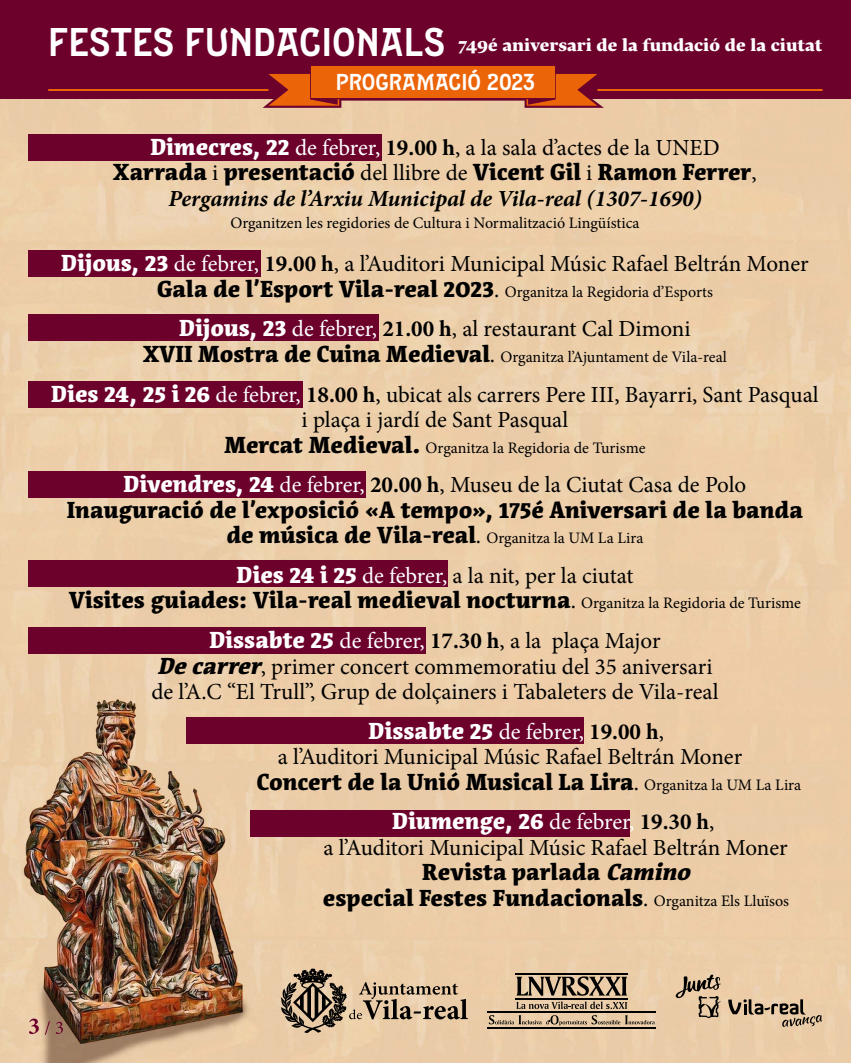
<style>
.page{position:relative;width:851px;height:1063px;background:#fff}
.page>*{position:absolute;margin:0;border:0;box-sizing:border-box;transform-origin:0 0}
.t1{font:40px "Epitaph";color:#fff}
.t2{font:23px/25.5px "Minion Pro";color:#000;text-align:center}
.t3{font:900 23px/25.5px "Acuta";color:#000;text-align:center}
.t4{font:italic 700 23px "Minion Pro";color:#000}
.t5{font:900 23px "Acuta";letter-spacing:-.005em;color:#fff}
.t6{font:23px "Epitaph";color:#fff}
.t7{font:800 17px "Lava Devanagari";color:#fff}
.t8{font:16px "Minion Pro";color:#000}
.s1{font-family:"Acuta";font-weight:900;color:#fff}
.s2{color:#fff}
.s3{font-weight:700}
.s4{font-family:"Minion Pro";font-weight:400}
.s5{font-family:"Acuta";font-weight:900;font-size:23px}
.s6{font-size:23px}
.s7{font-family:"Minion Pro";font-weight:400;font-size:16px}
.s8{font-family:"Acuta";font-weight:900;font-style:italic}
.s9{font-family:"Minion Pro";font-weight:700;color:#000}
.s10{font-family:"Minion Pro";font-weight:400;color:#000}
.s11{font-family:"Minion Pro";font-weight:400;color:#fff}
.s12{font-family:"Minion Pro";font-weight:700}
.s13{font-style:italic}
</style>
<div class="page">
<img style="left:0;top:99px;width:850px;height:964px">
<svg style="left:280px;top:969px;width:188px;height:64px;background:#b39d81"></svg>
<svg style="left:675px;top:975px;width:46px;height:43px;background:#b49c80"></svg>
<svg style="left:728px;top:999px;width:93px;height:28px;background:#b49d81"></svg>
<hr style="left:515px;top:998px;width:113px;height:1px;background:#020203">
<hr style="left:515px;top:973px;width:113px;height:1px;background:#020203">
<svg style="left:516px;top:976px;width:111px;height:33px;background:#94816b"></svg>
<hr style="left:487px;top:1011px;width:168px;height:2px;background:#020203">
<hr style="left:487px;top:1027px;width:168px;height:2px;background:#020203">
<svg style="left:489px;top:1015px;width:165px;height:11px;background:#c5ad8e"></svg>
<div style="left:28px;top:134px;width:354px;height:26px;background:#6c012c"></div>
<div style="left:28px;top:250px;width:233px;height:27px;background:#6c012c"></div>
<div style="left:28px;top:315px;width:351px;height:26px;background:#6c012c"></div>
<div style="left:28px;top:381px;width:275px;height:27px;background:#6c012c"></div>
<div style="left:28px;top:471px;width:338px;height:27px;background:#6c012c"></div>
<div style="left:28px;top:560px;width:420px;height:27px;background:#6c012c"></div>
<div style="left:186px;top:718px;width:397px;height:26px;background:#6c012c"></div>
<div style="left:28px;top:627px;width:397px;height:27px;background:#6c012c"></div>
<div style="left:250px;top:810px;width:379px;height:26px;background:#6c012c"></div>
<div style="left:0;top:0;width:850px;height:99px;background:#6c012c"></div>
<hr style="left:48px;top:89px;width:220px;height:2px;background:#ec6408">
<hr style="left:597px;top:89px;width:225px;height:2px;background:#ec6408">
<div style="left:311px;top:67px;width:243px;height:31px;background:#ec6408"></div>
<svg style="left:262px;top:74px;width:341px;height:34px"></svg>
<svg style="left:29px;top:1019px;width:34px;height:16px"></svg>
<h1 class="t1" style="left:48px;top:18px;width:398px">FESTES FUNDACIONALS</h1>
<p class="t7" style="left:458px;top:35px;width:365px">749é aniversari de la fundació de la ciutat</p>
<p class="t6" style="left:335px;top:68px;width:201px">PROGRAMACIÓ 2023</p>
<p class="t2" style="left:150px;top:135px;width:570px"><span class="s1">Dimecres, 22</span> <span class="s2">de febrer,</span> <span class="s3">19.00 h</span>, a la sala d’actes de la UNED</p>
<p class="t3" style="left:113px;top:159px;width:645px">Xarrada <span class="s4">i</span> presentació <span class="s4">del llibre de</span> Vicent Gil <span class="s4">i</span> Ramon Ferrer<span class="s4">,</span></p>
<p class="t4" style="left:168px;top:182px;width:534px">Pergamins de l’Arxiu Municipal de Vila-real (1307-1690)</p>
<p class="t8" style="left:230px;top:213px;width:410px">Organitzen les regidories de Cultura i Normalització Lingüística</p>
<p class="t2" style="left:61px;top:251px;width:748px"><span class="s1">Dijous, 23</span> <span class="s2">de febrer,</span> <span class="s3">19.00 h</span>, a l’Auditori Municipal Músic Rafael Beltrán Moner</p>
<p class="t8" style="left:157px;top:281px;width:557px"><span class="s5">Gala de l’Esport Vila-real 2023</span><span class="s6">.</span> Organitza la Regidoria d’Esports</p>
<p class="t2" style="left:179px;top:316px;width:513px"><span class="s1">Dijous, 23</span> <span class="s2">de febrer,</span> <span class="s3">21.00 h</span>, al restaurant Cal Dimoni</p>
<p class="t8" style="left:143px;top:346px;width:585px"><span class="s5">XVII Mostra de Cuina Medieval</span><span class="s6">.</span> Organitza l’Ajuntament de Vila-real</p>
<p class="t2" style="left:51px;top:382px;width:769px"><span class="s1">Dies 24, 25 i 26</span> <span class="s2">de febrer,</span> <span class="s3">18.00 h</span>, ubicat als carrers Pere III, Bayarri, Sant Pasqual i plaça i jardí de Sant Pasqual</p>
<p class="t8" style="left:224px;top:437px;width:422px"><span class="s5">Mercat Medieval.</span> Organitza la Regidoria de Turisme</p>
<p class="t2" style="left:124px;top:472px;width:624px"><span class="s1">Divendres, 24</span> <span class="s2">de febrer,</span> <span class="s3">20.00 h</span>, Museu de la Ciutat Casa de Polo</p>
<p class="t3" style="left:67px;top:497px;width:737px">Inauguració de l’exposició «A tempo», 175é Aniversari de la banda de música de Vila-real<span class="s4">.</span> <span class="s7">Organitza la UM La Lira</span></p>
<p class="t2" style="left:236px;top:563px;width:398px"><span class="s1">Dies 24 i 25</span> <span class="s2">de febrer,</span> a la nit, per la ciutat</p>
<p class="t3" style="left:69px;top:587px;width:733px">Visites guiades: Vila-real medieval nocturna<span class="s4">.</span> <span class="s7">Organitza la Regidoria de Turisme</span></p>
<p class="t2" style="left:151px;top:628px;width:568px"><span class="s1">Dissabte 25</span> <span class="s2">de febrer,</span> <span class="s3">17.30 h</span>, a la plaça Major<br><span class="s8">De carrer</span>, primer concert commemoratiu del 35 aniversari de l’A.C “El Trull”, Grup de dolçainers i Tabaleters de Vila-real</p>
<p class="t5" style="left:368px;top:716px;width:297px">Dissabte 25 <span class="s4">de febrer,</span> <span class="s9">19.00 h</span><span class="s10">,</span></p>
<p class="t2" style="left:278px;top:744px;width:465px">a l’Auditori Municipal Músic Rafael Beltrán Moner</p>
<p class="t3" style="left:392px;top:762px;width:410px;line-height:39.7px;text-align:left;text-indent:-135px">Concert de la Unió Musical La Lira<span class="s4">.</span> <span class="s7">Organitza la UM La Lira<br></span><span class="s2">Diumenge, 26</span> <span class="s11">de febrer,</span> <span class="s12">19.30 h</span><span class="s4">,</span></p>
<p class="t2" style="left:323px;top:835px;width:465px">a l’Auditori Municipal Músic Rafael Beltrán Moner</p>
<p class="t3" style="left:323px;top:859px;width:467px">Revista parlada <span class="s13">Camino<br></span>especial Festes Fundacionals<span class="s4">.</span> <span class="s7">Organitza Els Lluïsos</span></p>
</div>
